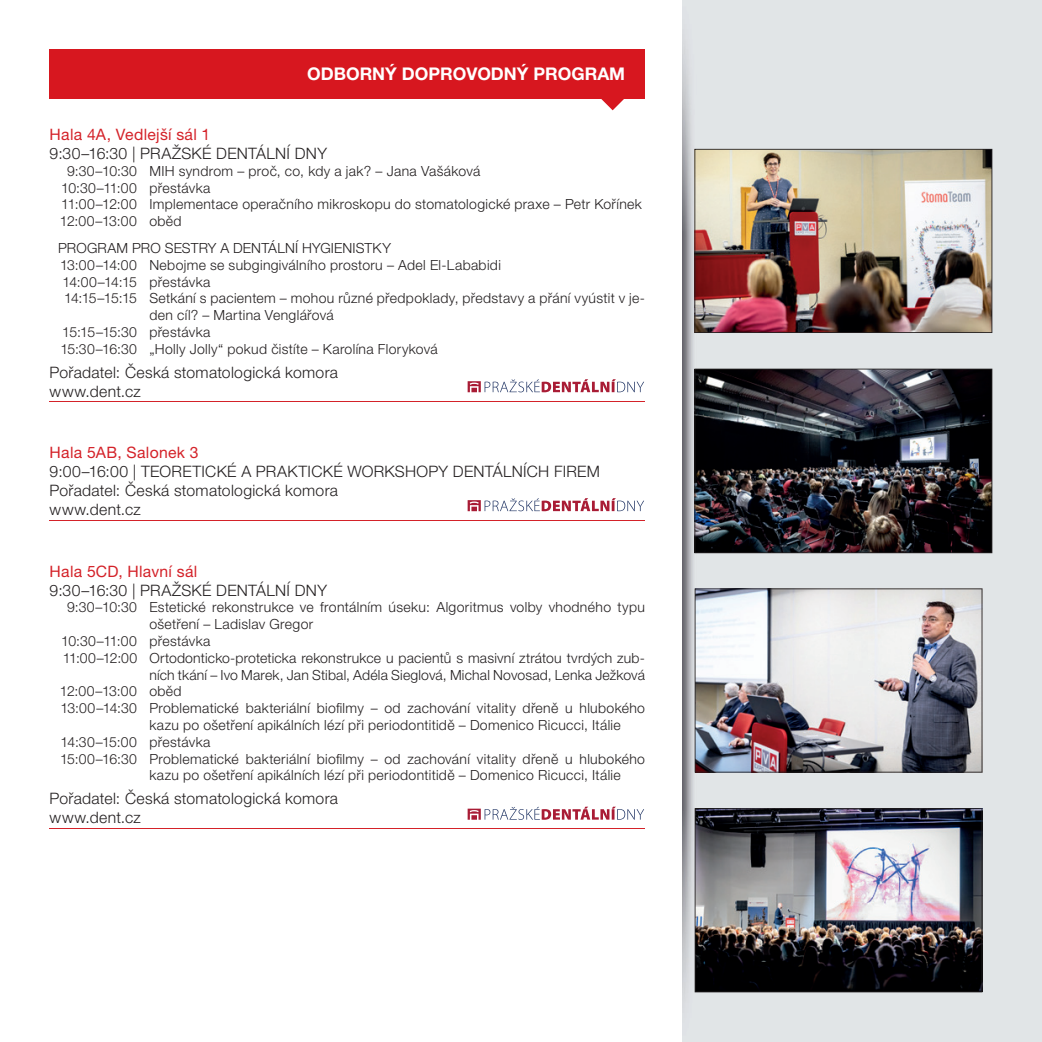
<style>
.page{position:relative;width:1042px;height:1042px;background:#fff}
.page>*{position:absolute;margin:0;border:0;box-sizing:border-box;transform-origin:0 0}
.t1{font:700 17.5px "Helvetica Neue LT Pro";color:#fff}
.t2{font:300 15.75px/18.9px "Helvetica Neue LT Pro";letter-spacing:.02em;color:#231f20}
.t3{font:15.75px "Helvetica Neue LT Pro";letter-spacing:.02em;color:#d42229}
.t4{font:300 14px/16.8px "Helvetica Neue LT Pro";letter-spacing:.025em;color:#231f20}
</style>
<div class="page">
<div style="left:50px;top:50px;width:595px;height:49px;background:#d7171f"></div>
<img style="left:682px;top:0;width:19px;height:1042px">
<div style="left:701px;top:0;width:341px;height:1042px;background:#e1e5e7"></div>
<svg style="left:601px;top:99px;width:23px;height:11px"></svg>
<img style="left:694px;top:369px;width:298px;height:184px">
<img style="left:694px;top:149px;width:298px;height:184px">
<img style="left:694px;top:808px;width:288px;height:184px">
<img style="left:694px;top:588px;width:288px;height:184px">
<hr style="left:50px;top:401px;width:595px;height:1px;background:#d42229">
<hr style="left:50px;top:520px;width:595px;height:1px;background:#d42229">
<hr style="left:50px;top:828px;width:595px;height:1px;background:#d42229">
<svg style="left:468px;top:379px;width:176px;height:13px"></svg>
<svg style="left:468px;top:498px;width:176px;height:13px"></svg>
<svg style="left:468px;top:806px;width:176px;height:14px"></svg>
<p class="t1" style="left:307px;top:63px;width:319px">ODBORNÝ DOPROVODNÝ PROGRAM</p>
<p class="t3" style="left:50px;top:125px;width:162px">Hala 4A, Vedlejší sál 1</p>
<p class="t2" style="left:50px;top:144px;width:279px">9:30–16:30 | PRAŽSKÉ DENTÁLNÍ DNY</p>
<p class="t4" style="left:60px;top:162px;width:583px;text-indent:7px">9:30–10:30 MIH syndrom – proč, co, kdy a jak? – Jana Vašáková<br>10:30–11:00 přestávka<br>11:00–12:00 Implementace operačního mikroskopu do stomatologické praxe – Petr Kořínek 12:00–13:00 oběd</p>
<p class="t4" style="left:58px;top:239px;width:334px">PROGRAM PRO SESTRY A DENTÁLNÍ HYGIENISTKY</p>
<p class="t4" style="left:60px;top:256px;width:442px">13:00–14:00 Nebojme se subgingiválního prostoru – Adel El-Lababidi</p>
<p class="t4" style="left:62px;top:273px;width:150px">14:00–14:15 přestávka</p>
<p class="t4" style="left:64px;top:290px;width:582px">14:15–15:15 Setkání s pacientem – mohou různé předpoklady, představy a přání vyústit v je-</p>
<p class="t4" style="left:149px;top:306px;width:186px">den cíl? – Martina Venglářová</p>
<p class="t4" style="left:62px;top:323px;width:150px">15:15–15:30 přestávka</p>
<p class="t4" style="left:60px;top:340px;width:379px">15:30–16:30 „Holly Jolly“ pokud čistíte – Karolína Floryková</p>
<p class="t2" style="left:50px;top:362px;width:290px">Pořadatel: Česká stomatologická komora www.dent.cz</p>
<p class="t3" style="left:50px;top:443px;width:150px">Hala 5AB, Salonek 3</p>
<p class="t2" style="left:50px;top:462px;width:552px">9:00–16:00 | TEORETICKÉ A PRAKTICKÉ WORKSHOPY DENTÁLNÍCH FIREM<br>Pořadatel: Česká stomatologická komora<br>www.dent.cz</p>
<p class="t3" style="left:50px;top:561px;width:149px">Hala 5CD, Hlavní sál</p>
<p class="t2" style="left:50px;top:580px;width:279px">9:30–16:30 | PRAŽSKÉ DENTÁLNÍ DNY</p>
<p class="t4" style="left:67px;top:599px;width:579px">9:30–10:30 Estetické rekonstrukce ve frontálním úseku: Algoritmus volby vhodného typu</p>
<p class="t4" style="left:149px;top:615px;width:165px">ošetření – Ladislav Gregor</p>
<p class="t4" style="left:61px;top:632px;width:151px">10:30–11:00 přestávka</p>
<p class="t4" style="left:63px;top:649px;width:583px">11:00–12:00 Ortodonticko-proteticka rekonstrukce u pacientů s masivní ztrátou tvrdých zub-</p>
<p class="t4" style="left:149px;top:666px;width:497px">ních tkání – Ivo Marek, Jan Stibal, Adéla Sieglová, Michal Novosad, Lenka Ježková</p>
<p class="t4" style="left:60px;top:683px;width:123px">12:00–13:00 oběd</p>
<p class="t4" style="left:60px;top:699px;width:586px">13:00–14:30 Problematické bakteriální biofilmy – od zachování vitality dřeně u hlubokého</p>
<p class="t4" style="left:149px;top:716px;width:473px">kazu po ošetření apikálních lézí při periodontitidě – Domenico Ricucci, Itálie</p>
<p class="t4" style="left:61px;top:733px;width:151px">14:30–15:00 přestávka</p>
<p class="t4" style="left:60px;top:750px;width:586px">15:00–16:30 Problematické bakteriální biofilmy – od zachování vitality dřeně u hlubokého</p>
<p class="t4" style="left:149px;top:767px;width:473px">kazu po ošetření apikálních lézí při periodontitidě – Domenico Ricucci, Itálie</p>
<p class="t2" style="left:50px;top:789px;width:290px">Pořadatel: Česká stomatologická komora www.dent.cz</p>
</div>
